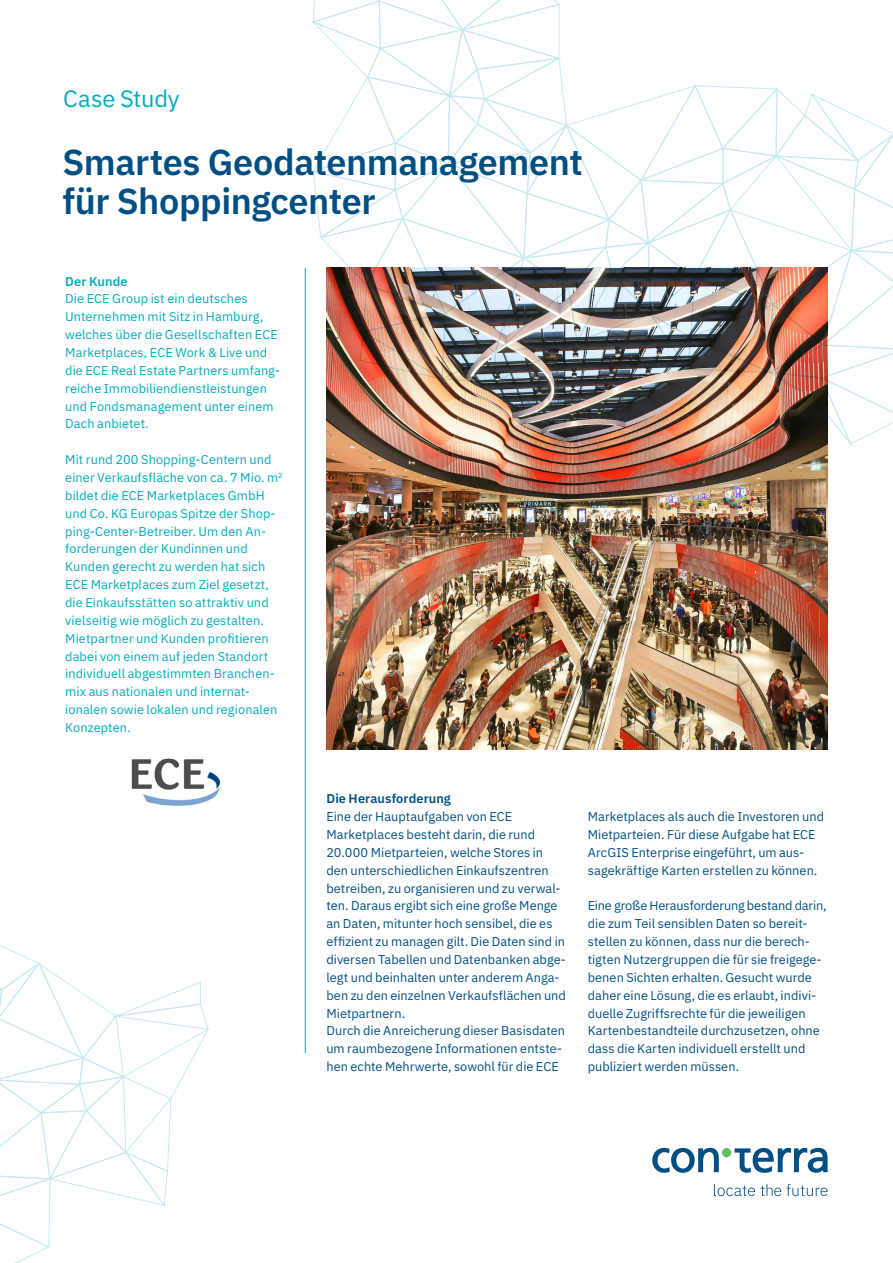
<style>
.page{position:relative;width:893px;height:1263px;background:#fff}
.page>*{position:absolute;margin:0;border:0;box-sizing:border-box;transform-origin:0 0}
.t1{font:600 36px/39.6px "IBM Plex Sans";letter-spacing:-.01em;color:#004f82}
.t2{font:23.7px "IBM Plex Sans";letter-spacing:-.01em;color:#00acbd}
.t3{font:12.75px/17.9px "IBM Plex Sans";letter-spacing:.005em;color:#004f82}
.t4{font:12.75px/17.9px "IBM Plex Sans";letter-spacing:.01em;color:#00acbd}
.t5{font:600 12.75px "IBM Plex Sans";letter-spacing:.01em;color:#004f82}
.t6{font:600 12.75px "IBM Plex Sans";letter-spacing:.005em;color:#00acbd}
</style>
<div class="page">
<svg style="left:714px;top:1184px;width:113px;height:12px"></svg>
<div style="left:722px;top:1148px;width:9px;height:9px;background:#65bd60;border-radius:50%"></div>
<svg style="left:652px;top:1148px;width:67px;height:25px"></svg>
<svg style="left:735px;top:1148px;width:93px;height:25px"></svg>
<svg style="left:312px;top:0;width:581px;height:446px"></svg>
<svg style="left:0;top:945px;width:209px;height:318px"></svg>
<img style="left:326px;top:268px;width:502px;height:482px">
<hr style="left:305px;top:268px;width:1px;height:785px;background:#00acbd">
<img style="left:131px;top:758px;width:90px;height:48px">
<h2 class="t2" style="left:63px;top:81px;width:118px">Case Study</h2>
<h1 class="t1" style="left:62px;top:139px;width:522px">Smartes Geodatenmanagement für Shoppingcenter</h1>
<p class="t6" style="left:65px;top:271px;width:64px">Der Kunde</p>
<p class="t4" style="left:65px;top:289px;width:216px">Die ECE Group ist ein deutsches<br>Unternehmen mit Sitz in Hamburg, welches über die Gesellschaften ECE<br>Marketplaces, ECE Work &amp; Live und die ECE Real Estate Partners umfang&shy;reiche Immobiliendienstleistungen und Fondsmanagement unter einem<br>Dach anbietet.</p>
<p class="t4" style="left:65px;top:450px;width:219px">Mit rund 200 Shopping-Centern und einer Verkaufsfläche von ca. 7 Mio. m<sup>2 </sup>bildet die ECE Marketplaces GmbH und Co. KG Europas Spitze der Shop&shy;ping-Center-Betreiber. Um den An&shy;forderungen der Kundinnen und Kunden gerecht zu werden hat sich ECE Marketplaces zum Ziel gesetzt, die Einkaufsstätten so attraktiv und vielseitig wie möglich zu gestalten.<br>Mietpartner und Kunden profitieren dabei von einem auf jeden Standort individuell abgestimmten Branchen&shy;mix aus nationalen und internat&shy;ionalen sowie lokalen und regionalen Konzepten.</p>
<p class="t5" style="left:326px;top:789px;width:126px">Die Herausforderung</p>
<p class="t3" style="left:326px;top:807px;width:241px">Eine der Hauptaufgaben von ECE Marketplaces besteht darin, die rund 20.000 Mietparteien, welche Stores in den unterschiedlichen Einkaufszentren betreiben, zu organisieren und zu verwal&shy;ten. Daraus ergibt sich eine große Menge an Daten, mitunter hoch sensibel, die es effizient zu managen gilt. Die Daten sind in diversen Tabellen und Datenbanken abge&shy;legt und beinhalten unter anderem Anga&shy;ben zu den einzelnen Verkaufsflächen und Mietpartnern.<br>Durch die Anreicherung dieser Basisdaten um raumbezogene Informationen entste&shy;hen echte Mehrwerte, sowohl für die ECE</p>
<p class="t3" style="left:588px;top:807px;width:238px">Marketplaces als auch die Investoren und Mietparteien. Für diese Aufgabe hat ECE ArcGIS Enterprise eingeführt, um aus&shy;sagekräftige Karten erstellen zu können.</p>
<p class="t3" style="left:588px;top:896px;width:240px">Eine große Herausforderung bestand darin, die zum Teil sensiblen Daten so bereit&shy;stellen zu können, dass nur die berech&shy;tigten Nutzergruppen die für sie freigege&shy;benen Sichten erhalten. Gesucht wurde daher eine Lösung, die es erlaubt, indivi&shy;duelle Zugriffsrechte für die jeweiligen Kartenbestandteile durchzusetzen, ohne dass die Karten individuell erstellt und publiziert werden müssen.</p>
</div>
